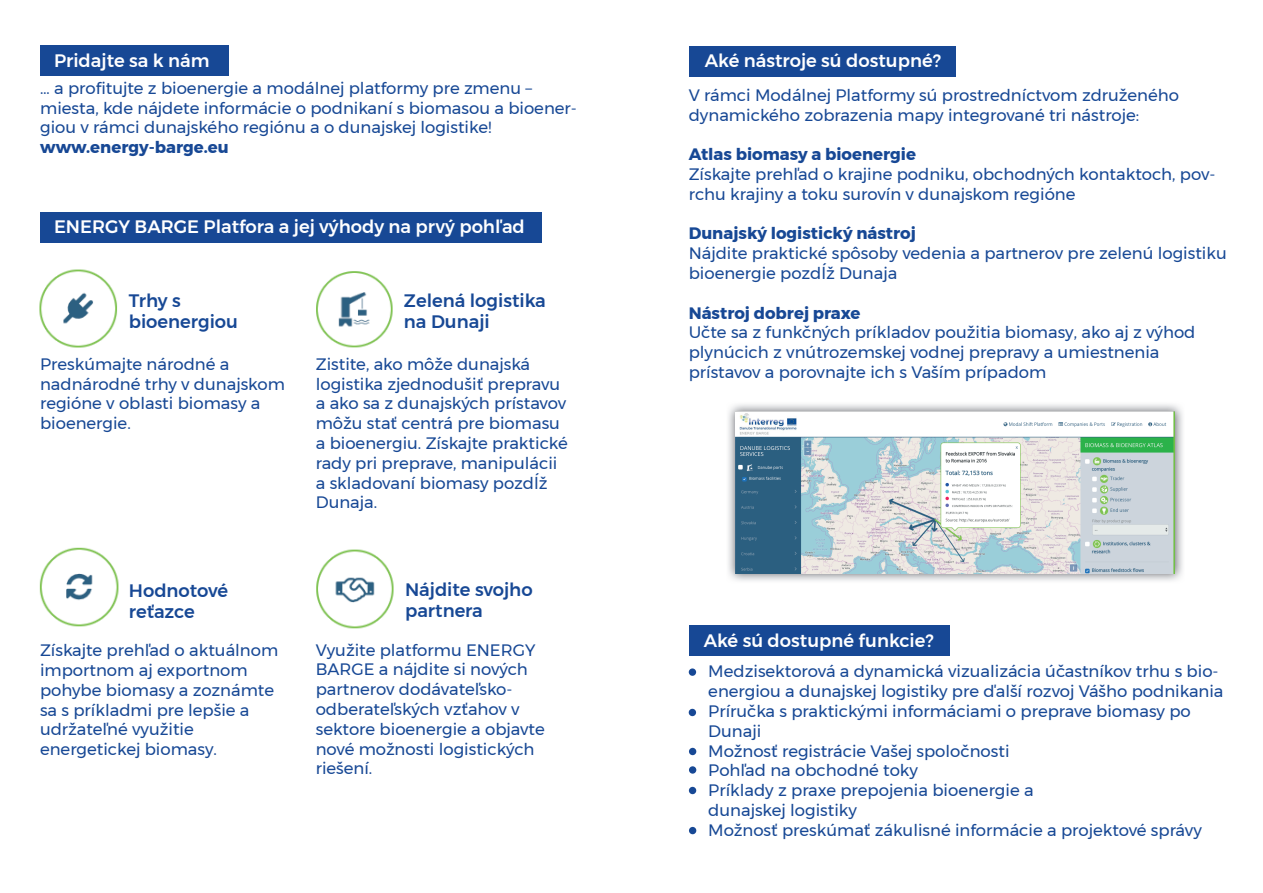
<style>
.page{position:relative;width:1263px;height:893px;background:#fff}
.page>*{position:absolute;margin:0;border:0;box-sizing:border-box;transform-origin:0 0}
.t1{font:500 18px "Montserrat";color:#fff}
.t2{font:500 18px/21.6px "Montserrat";color:#174895}
.t3{font:16.5px/19.8px "Montserrat";color:#174895}
.t4{font:700 16.5px "Montserrat";color:#174895}
</style>
<div class="page">
<div style="left:689px;top:46px;width:266px;height:30px;background:#174895"></div>
<div style="left:689px;top:626px;width:260px;height:30px;background:#174895"></div>
<img style="left:728px;top:404px;width:455px;height:177px">
<img style="left:736px;top:412px;width:439px;height:162px">
<div style="left:689px;top:668px;width:7px;height:8px;background:#174895;border-radius:50%"></div>
<div style="left:689px;top:709px;width:7px;height:7px;background:#174895;border-radius:50%"></div>
<div style="left:689px;top:748px;width:7px;height:7px;background:#174895;border-radius:50%"></div>
<div style="left:689px;top:766px;width:7px;height:8px;background:#174895;border-radius:50%"></div>
<div style="left:689px;top:787px;width:7px;height:7px;background:#174895;border-radius:50%"></div>
<div style="left:689px;top:827px;width:7px;height:7px;background:#174895;border-radius:50%"></div>
<img style="left:39px;top:269px;width:79px;height:79px">
<img style="left:316px;top:271px;width:77px;height:77px">
<img style="left:316px;top:549px;width:78px;height:80px">
<div style="left:40px;top:46px;width:188px;height:30px;background:#174895"></div>
<div style="left:40px;top:212px;width:501px;height:30px;background:#174895"></div>
<img style="left:39px;top:547px;width:80px;height:80px">
<p class="t1" style="left:54px;top:47px;width:157px">Pridajte sa k nám</p>
<p class="t3" style="left:40px;top:78px;width:538px">… a profitujte z bioenergie a modálnej platformy pre zmenu – miesta, kde nájdete informácie o podnikaní s biomasou a bioener&shy;giou v rámci dunajského regiónu a o dunajskej logistike!</p>
<p class="t4" style="left:40px;top:134px;width:190px">www.energy-barge.eu</p>
<p class="t1" style="left:54px;top:213px;width:472px">ENERGY BARGE Platfora a jej výhody na prvý pohľad</p>
<p class="t2" style="left:129px;top:290px;width:111px">Trhy s bioenergiou</p>
<p class="t2" style="left:404px;top:290px;width:143px">Zelená logistika na Dunaji</p>
<p class="t3" style="left:40px;top:354px;width:246px">Preskúmajte národné a nadnárodné trhy v dunajskom regióne v oblasti biomasy a bioenergie.</p>
<p class="t3" style="left:316px;top:354px;width:254px">Zistite, ako môže dunajská logistika zjednodušiť prepravu a ako sa z dunajských prístavov môžu stať centrá pre biomasu a bioenergiu. Získajte praktické rady pri preprave, manipulácii a skladovaní biomasy pozdĺž<br>Dunaja.</p>
<p class="t2" style="left:129px;top:579px;width:101px">Hodnotové reťazce</p>
<p class="t3" style="left:40px;top:640px;width:240px">Získajte prehľad o aktuálnom importnom aj exportnom pohybe biomasy a zoznámte sa s príkladmi pre lepšie a udržateľné využitie energetickej biomasy.</p>
<p class="t2" style="left:405px;top:578px;width:129px">Nájdite svojho partnera</p>
<p class="t3" style="left:316px;top:640px;width:231px">Využite platformu ENERGY<br>BARGE a nájdite si nových partnerov dodávateľsko&shy;odberateľských vzťahov v sektore bioenergie a objavte nové možnosti logistických riešení.</p>
<p class="t1" style="left:705px;top:47px;width:237px">Aké nástroje sú dostupné?</p>
<p class="t3" style="left:689px;top:85px;width:492px">V rámci Modálnej Platformy sú prostredníctvom združeného dynamického zobrazenia mapy integrované tri nástroje:</p>
<p class="t4" style="left:689px;top:141px;width:229px">Atlas biomasy a bioenergie</p>
<p class="t3" style="left:689px;top:164px;width:528px">Získajte prehľad o krajine podniku, obchodných kontaktoch, pov&shy;rchu krajiny a toku surovín v dunajskom regióne</p>
<p class="t4" style="left:689px;top:220px;width:229px">Dunajský logistický nástroj</p>
<p class="t3" style="left:689px;top:243px;width:539px">Nájdite praktické spôsoby vedenia a partnerov pre zelenú logistiku bioenergie pozdĺž Dunaja</p>
<p class="t4" style="left:689px;top:300px;width:173px">Nástroj dobrej praxe</p>
<p class="t3" style="left:689px;top:323px;width:508px">Učte sa z funkčných príkladov použitia biomasy, ako aj z výhod plynúcich z vnútrozemskej vodnej prepravy a umiestnenia prístavov a porovnajte ich s Vaším prípadom</p>
<p class="t1" style="left:704px;top:626px;width:231px">Aké sú dostupné funkcie?</p>
<p class="t3" style="left:708px;top:661px;width:517px">Medzisektorová a dynamická vizualizácia účastníkov trhu s bio&shy;energiou a dunajskej logistiky pre ďalší rozvoj Vášho podnikania Príručka s praktickými informáciami o preprave biomasy po Dunaji<br>Možnosť registrácie Vašej spoločnosti<br>Pohľad na obchodné toky<br>Príklady z praxe prepojenia bioenergie a<br>dunajskej logistiky<br>Možnosť preskúmať zákulisné informácie a projektové správy</p>
</div>
